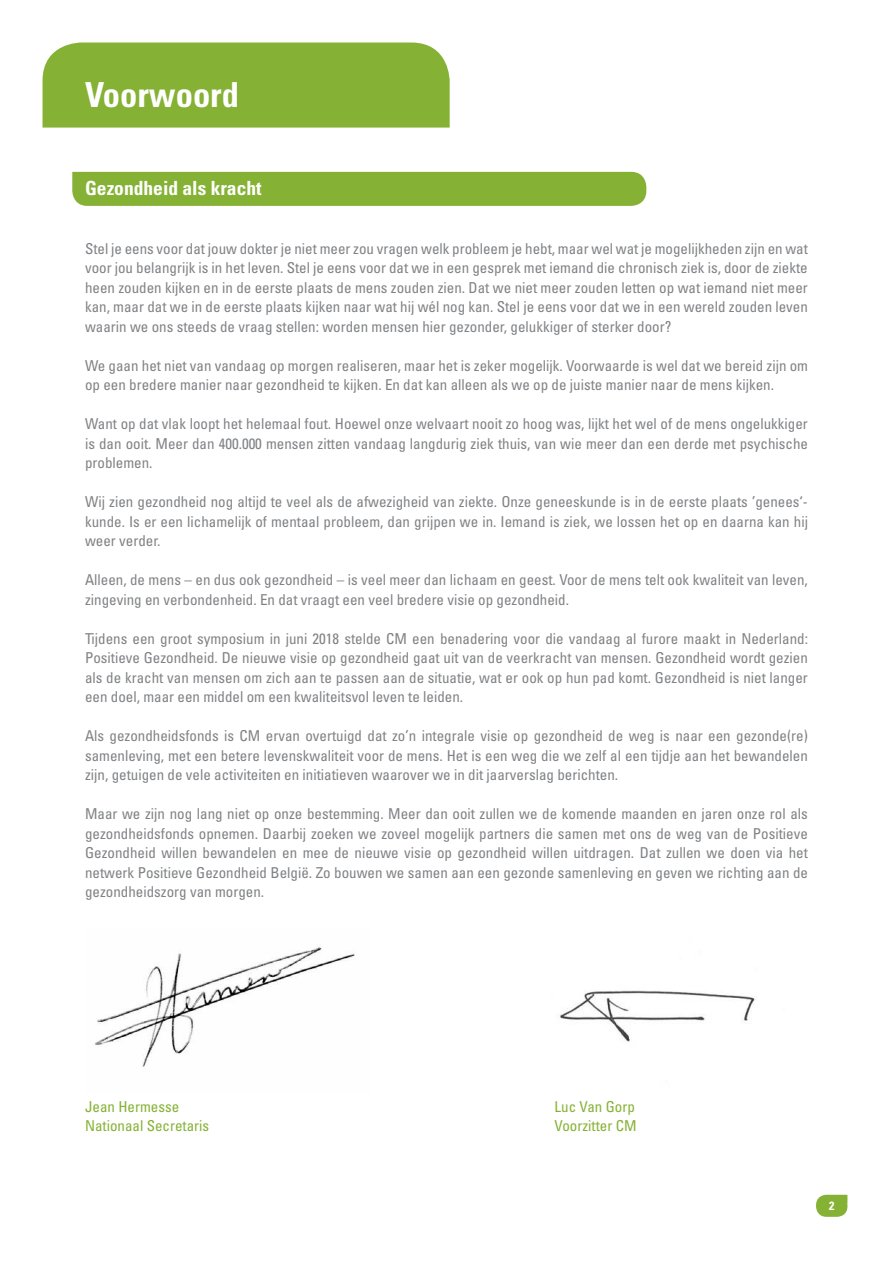
<style>
.page{position:relative;width:893px;height:1263px;background:#fff}
.page>*{position:absolute;margin:0;border:0;box-sizing:border-box;transform-origin:0 0}
.t1{font:700 condensed 34.5px "Univers LT Std";color:#fff}
.TITEL_IN_GROENE_BALK{font:700 condensed 19.5px "Univers LT Std";color:#fff}
.t2{font:condensed 15px/19.5px "Univers LT Std";color:#808285;text-align:justify}
.broodtekst{font:condensed 15px "Univers LT Std";color:#85b234}
.t3{font:700 condensed 12px "Univers LT Std";color:#fff}
</style>
<div class="page">
<div style="left:43px;top:43px;width:407px;height:85px;background:#85b234"></div>
<div style="left:72px;top:172px;width:574px;height:34px;background:#85b234"></div>
<img style="left:95px;top:946px;width:260px;height:121px">
<img style="left:560px;top:990px;width:196px;height:52px">
<svg style="left:816px;top:1194px;width:32px;height:23px"></svg>
<p class="t1" style="left:85px;top:73px;width:155px">Voorwoord</p>
<p class="TITEL_IN_GROENE_BALK" style="left:85px;top:176px;width:178px">Gezondheid als kracht</p>
<p class="t2" style="left:85px;top:238px;width:724px">Stel je eens voor dat jouw dokter je niet meer zou vragen welk probleem je hebt, maar wel wat je mogelijkheden zijn en wat voor jou belangrijk is in het leven. Stel je eens voor dat we in een gesprek met iemand die chronisch ziek is, door de ziekte heen zouden kijken en in de eerste plaats de mens zouden zien. Dat we niet meer zouden letten op wat iemand niet meer kan, maar dat we in de eerste plaats kijken naar wat hij wél nog kan. Stel je eens voor dat we in een wereld zouden leven waarin we ons steeds de vraag stellen: worden mensen hier gezonder, gelukkiger of sterker door?</p>
<p class="t2" style="left:85px;top:355px;width:724px">We gaan het niet van vandaag op morgen realiseren, maar het is zeker mogelijk. Voorwaarde is wel dat we bereid zijn om op een bredere manier naar gezondheid te kijken. En dat kan alleen als we op de juiste manier naar de mens kijken.</p>
<p class="t2" style="left:85px;top:414px;width:724px">Want op dat vlak loopt het helemaal fout. Hoewel onze welvaart nooit zo hoog was, lijkt het wel of de mens ongelukkiger is dan ooit. Meer dan 400.000 mensen zitten vandaag langdurig ziek thuis, van wie meer dan een derde met psychische problemen.</p>
<p class="t2" style="left:85px;top:492px;width:724px">Wij zien gezondheid nog altijd te veel als de afwezigheid van ziekte. Onze geneeskunde is in de eerste plaats ’genees‘- kunde. Is er een lichamelijk of mentaal probleem, dan grijpen we in. Iemand is ziek, we lossen het op en daarna kan hij weer verder.</p>
<p class="t2" style="left:85px;top:570px;width:724px">Alleen, de mens – en dus ook gezondheid – is veel meer dan lichaam en geest. Voor de mens telt ook kwaliteit van leven, zingeving en verbondenheid. En dat vraagt een veel bredere visie op gezondheid.</p>
<p class="t2" style="left:85px;top:628px;width:724px">Tijdens een groot symposium in juni 2018 stelde CM een benadering voor die vandaag al furore maakt in Nederland:<br>Positieve Gezondheid. De nieuwe visie op gezondheid gaat uit van de veerkracht van mensen. Gezondheid wordt gezien als de kracht van mensen om zich aan te passen aan de situatie, wat er ook op hun pad komt. Gezondheid is niet langer een doel, maar een middel om een kwaliteitsvol leven te leiden.</p>
<p class="t2" style="left:85px;top:726px;width:724px">Als gezondheidsfonds is CM ervan overtuigd dat zo’n integrale visie op gezondheid de weg is naar een gezonde(re) samenleving, met een betere levenskwaliteit voor de mens. Het is een weg die we zelf al een tijdje aan het bewandelen zijn, getuigen de vele activiteiten en initiatieven waarover we in dit jaarverslag berichten.</p>
<p class="t2" style="left:85px;top:804px;width:724px">Maar we zijn nog lang niet op onze bestemming. Meer dan ooit zullen we de komende maanden en jaren onze rol als gezondheidsfonds opnemen. Daarbij zoeken we zoveel mogelijk partners die samen met ons de weg van de Positieve Gezondheid willen bewandelen en mee de nieuwe visie op gezondheid willen uitdragen. Dat zullen we doen via het netwerk Positieve Gezondheid België. Zo bouwen we samen aan een gezonde samenleving en geven we richting aan de gezondheidszorg van morgen.</p>
<p class="broodtekst" style="left:85px;top:1097px;width:96px">Jean Hermesse</p>
<p class="broodtekst" style="left:555px;top:1097px;width:82px">Luc Van Gorp</p>
<p class="broodtekst" style="left:85px;top:1116px;width:126px">Nationaal Secretaris</p>
<p class="broodtekst" style="left:555px;top:1116px;width:83px">Voorzitter CM</p>
<p class="t3" style="left:829px;top:1198px;width:7px">2</p>
</div>
